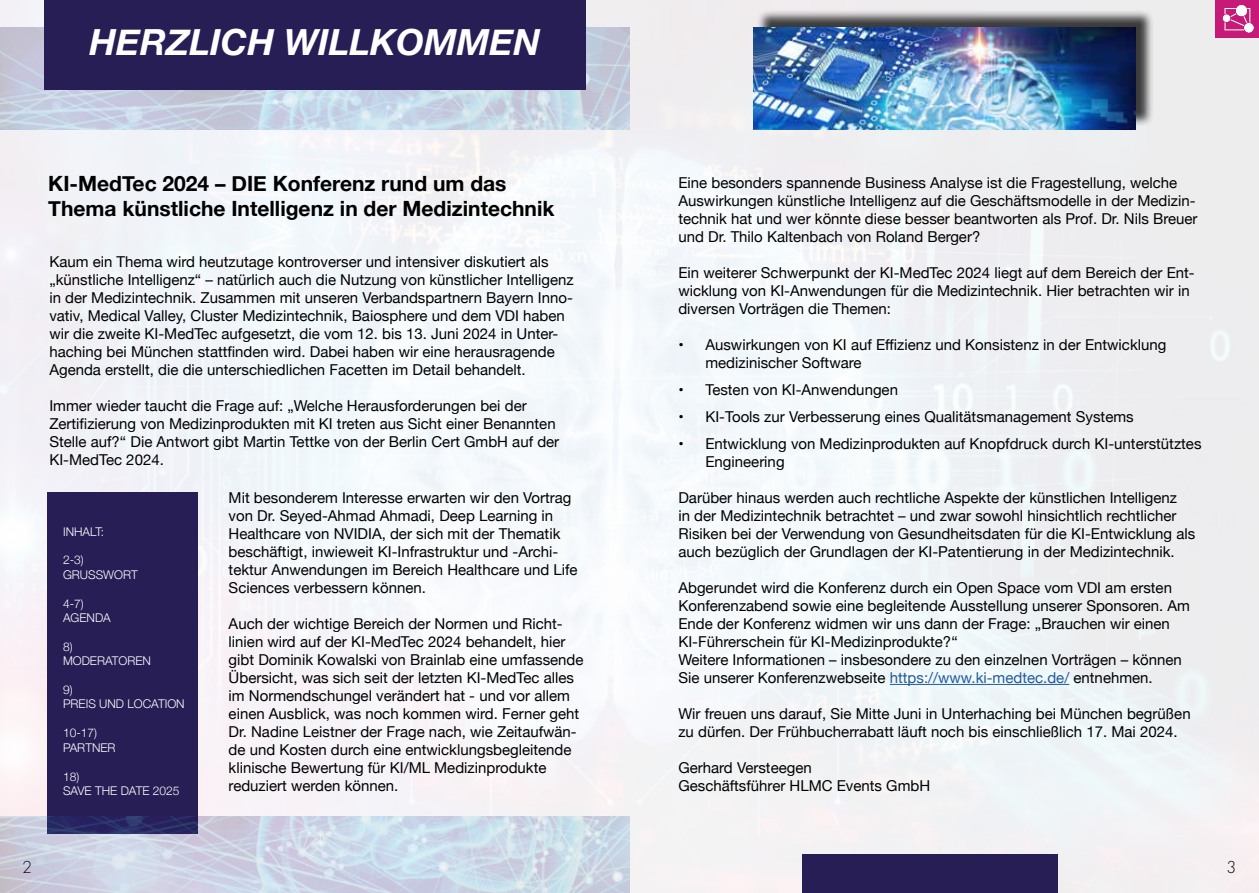
<style>
.page{position:relative;width:1259px;height:893px;background:#fff}
.page>*{position:absolute;margin:0;border:0;box-sizing:border-box;transform-origin:0 0}
.t1{font:italic 700 36px "Helvetica Neue";color:#fff}
.t2{font:700 21px/25.2px "Helvetica Neue";color:#000}
.t3{font:300 18px "Futura PT";color:#000}
.t4{font:15px/18px "Helvetica Neue";color:#000}
.t5{font:300 12px/14.4px "Helvetica Neue";color:#fff}
.s1{color:#225b9c}
</style>
<div class="page">
<img style="left:0;top:0;width:1259px;height:893px">
<img style="left:0;top:28px;width:629px;height:101px">
<div style="left:44px;top:0;width:541px;height:89px;background:#261e55"></div>
<div style="left:48px;top:492px;width:150px;height:341px;background:#261e55"></div>
<div style="left:1216px;top:0;width:43px;height:38px;background:#c51a77"></div>
<svg style="left:1222px;top:5px;width:31px;height:27px"></svg>
<div style="left:803px;top:855px;width:255px;height:38px;background:#261e55"></div>
<hr style="left:890px;top:684px;width:179px;height:1px;background:#225b9c">
<div style="left:755px;top:9px;width:398px;height:118px;background:#000;opacity:.75"></div>
<img style="left:753px;top:28px;width:382px;height:101px">
<img style="left:0;top:816px;width:629px;height:77px">
<h1 class="t1" style="left:89px;top:14px;width:452px">HERZLICH WILLKOMMEN</h1>
<h2 class="t2" style="left:48px;top:171px;width:508px">KI-MedTec 2024 – DIE Konferenz rund um das<br>Thema künstliche Intelligenz in der Medizintechnik</h2>
<p class="t4" style="left:49px;top:253px;width:526px">Kaum ein Thema wird heutzutage kontroverser und intensiver diskutiert als „künstliche Intelligenz“ – natürlich auch die Nutzung von künstlicher Intelligenz in der Medizintechnik. Zusammen mit unseren Verbandspartnern Bayern Inno&shy;vativ, Medical Valley, Cluster Medizintechnik, Baiosphere und dem VDI haben wir die zweite KI-MedTec aufgesetzt, die vom 12. bis 13. Juni 2024 in Unter&shy;haching bei München stattfinden wird. Dabei haben wir eine herausragende Agenda erstellt, die die unterschiedlichen Facetten im Detail behandelt.</p>
<p class="t4" style="left:49px;top:397px;width:511px">Immer wieder taucht die Frage auf: „Welche Herausforderungen bei der Zertifizierung von Medizinprodukten mit KI treten aus Sicht einer Benannten Stelle auf?“ Die Antwort gibt Martin Tettke von der Berlin Cert GmbH auf der KI-MedTec 2024.</p>
<p class="t4" style="left:229px;top:490px;width:350px">Mit besonderem Interesse erwarten wir den Vortrag von Dr. Seyed-Ahmad Ahmadi, Deep Learning in Healthcare von NVIDIA, der sich mit der Thematik beschäftigt, inwieweit KI-Infrastruktur und -Archi&shy;tektur Anwendungen im Bereich Healthcare und Life Sciences verbessern können.</p>
<p class="t4" style="left:229px;top:616px;width:356px">Auch der wichtige Bereich der Normen und Richt&shy;linien wird auf der KI-MedTec 2024 behandelt, hier gibt Dominik Kowalski von Brainlab eine umfassende Übersicht, was sich seit der letzten KI-MedTec alles im Normendschungel verändert hat - und vor allem einen Ausblick, was noch kommen wird. Ferner geht Dr. Nadine Leistner der Frage nach, wie Zeitaufwän&shy;de und Kosten durch eine entwicklungsbegleitende klinische Bewertung für KI/ML Medizinprodukte reduziert werden können.</p>
<p class="t5" style="left:63px;top:523px;width:43px">INHALT:</p>
<p class="t5" style="left:63px;top:552px;width:76px">2-3)<br>GRUSSWORT</p>
<p class="t5" style="left:63px;top:595px;width:49px">4-7)<br>AGENDA</p>
<p class="t5" style="left:63px;top:638px;width:89px">8)<br>MODERATOREN</p>
<p class="t5" style="left:63px;top:682px;width:123px">9)<br>PREIS UND LOCATION</p>
<p class="t5" style="left:63px;top:725px;width:54px">10-17)<br>PARTNER</p>
<p class="t5" style="left:63px;top:768px;width:118px">18)<br>SAVE THE DATE 2025</p>
<p class="t4" style="left:678px;top:174px;width:520px">Eine besonders spannende Business Analyse ist die Fragestellung, welche Auswirkungen künstliche Intelligenz auf die Geschäftsmodelle in der Medizin&shy;technik hat und wer könnte diese besser beantworten als Prof. Dr. Nils Breuer und Dr. Thilo Kaltenbach von Roland Berger?</p>
<p class="t4" style="left:678px;top:264px;width:518px">Ein weiterer Schwerpunkt der KI-MedTec 2024 liegt auf dem Bereich der Ent&shy;wicklung von KI-Anwendungen für die Medizintechnik. Hier betrachten wir in diversen Vorträgen die Themen:</p>
<p class="t4" style="left:705px;top:336px;width:462px;text-indent:-27px">• Auswirkungen von KI auf Effizienz und Konsistenz in der Entwicklung medizinischer Software</p>
<p class="t4" style="left:678px;top:381px;width:221px">• Testen von KI-Anwendungen</p>
<p class="t4" style="left:678px;top:408px;width:457px">• KI-Tools zur Verbesserung eines Qualitätsmanagement Systems</p>
<p class="t4" style="left:705px;top:435px;width:497px;text-indent:-27px">• Entwicklung von Medizinprodukten auf Knopfdruck durch KI-unterstütztes<br>Engineering</p>
<p class="t4" style="left:678px;top:489px;width:518px">Darüber hinaus werden auch rechtliche Aspekte der künstlichen Intelligenz<br>in der Medizintechnik betrachtet – und zwar sowohl hinsichtlich rechtlicher Risiken bei der Verwendung von Gesundheitsdaten für die KI-Entwicklung als auch bezüglich der Grundlagen der KI-Patentierung in der Medizintechnik.</p>
<p class="t4" style="left:678px;top:579px;width:513px">Abgerundet wird die Konferenz durch ein Open Space vom VDI am ersten Konferenzabend sowie eine begleitende Ausstellung unserer Sponsoren. Am Ende der Konferenz widmen wir uns dann der Frage: „Brauchen wir einen KI-Führerschein für KI-Medizinprodukte?“<br>Weitere Informationen – insbesondere zu den einzelnen Vorträgen – können Sie unserer Konferenzwebseite <span class="s1">https://www.ki-medtec.de/</span> entnehmen.</p>
<p class="t4" style="left:678px;top:705px;width:514px">Wir freuen uns darauf, Sie Mitte Juni in Unterhaching bei München begrüßen zu dürfen. Der Frühbucherrabatt läuft noch bis einschließlich 17. Mai 2024.</p>
<p class="t4" style="left:678px;top:759px;width:253px">Gerhard Versteegen<br>Geschäftsführer HLMC Events GmbH</p>
<p class="t3" style="left:22px;top:856px;width:11px">2</p>
<p class="t3" style="left:1226px;top:856px;width:11px">3</p>
</div>
